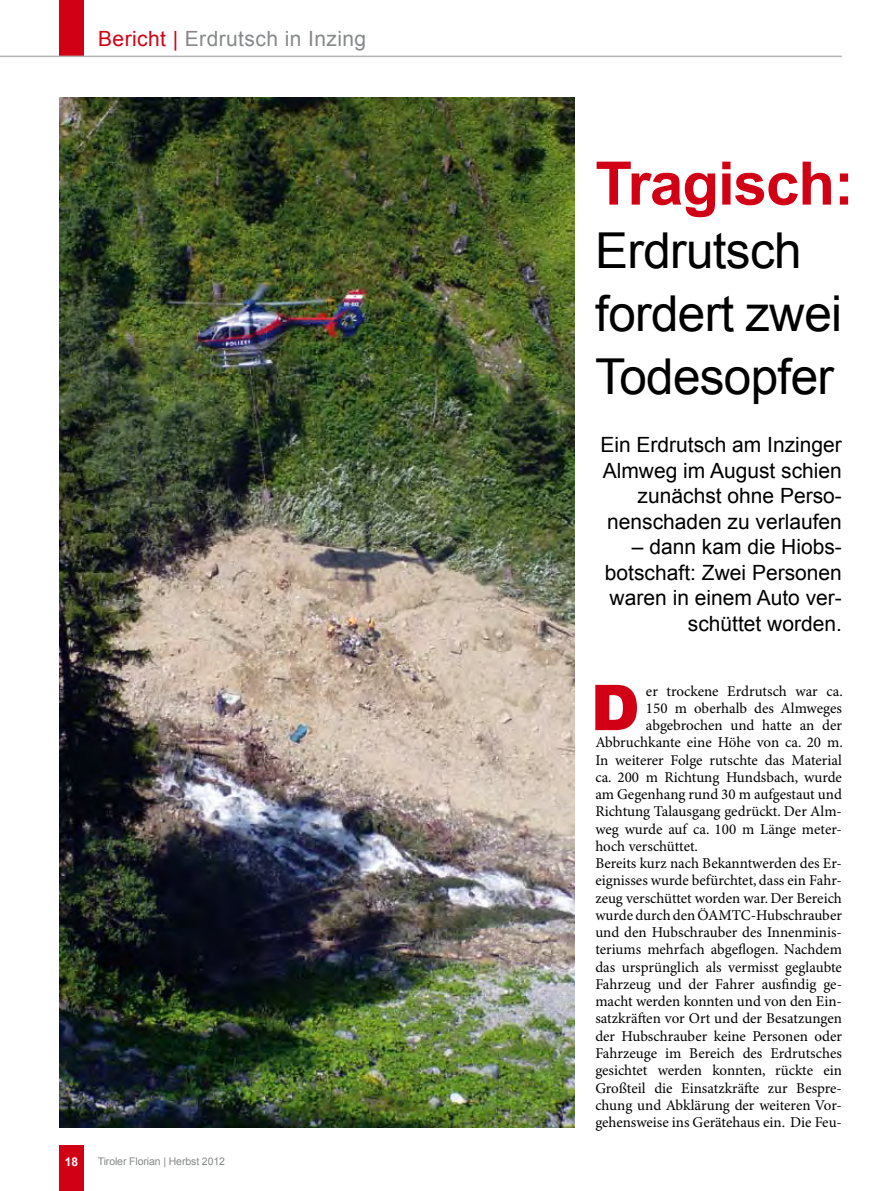
<style>
.page{position:relative;width:893px;height:1191px;background:#fff}
.page>*{position:absolute;margin:0;border:0;box-sizing:border-box;transform-origin:0 0}
.t1{font:900 63.15px "Arial";color:#d10014}
.t2{font:700 60px "Arial";letter-spacing:-.015em;color:#d10014}
.t3{font:49.5px/63px "Arial";letter-spacing:-.015em;color:#000}
.t4{font:21px/25.5px "Arial";color:#000;text-align:right}
.t5{font:21px "Arial";letter-spacing:.02em;color:#868889}
.t6{font:15px "Minion Pro";color:#000}
.t7{font:700 12px "Arial";color:#fff}
.t8{font:10.5px "Arial";letter-spacing:-.01em;color:#868889}
.s1{color:#d10014}
</style>
<div class="page">
<div style="left:60px;top:0;width:24px;height:56px;background:#d10014"></div>
<hr style="left:0;top:56px;width:842px;height:1px;background:#b1b3b4">
<div style="left:60px;top:1145px;width:24px;height:46px;background:#d10014"></div>
<img style="left:60px;top:98px;width:514px;height:1029px">
<p class="t5" style="left:98px;top:25px;width:270px"><span class="s1">Bericht |</span> Erdrutsch in Inzing</p>
<p class="t7" style="left:65px;top:1153px;width:15px">18</p>
<p class="t8" style="left:98px;top:1154px;width:129px">Tiroler Florian | Herbst 2012</p>
<p class="t2" style="left:595px;top:144px;width:260px">Tragisch:</p>
<p class="t3" style="left:595px;top:219px;width:248px">Erdrutsch fordert zwei<br>Todesopfer</p>
<p class="t4" style="left:600px;top:432px;width:243px">Ein Erdrutsch am Inzinger<br>Almweg im August schien zunächst ohne Perso&shy;nenschaden zu verlaufen</p>
<p class="t4" style="left:605px;top:534px;width:238px">– dann kam die Hiobs&shy;botschaft: Zwei Personen waren in einem Auto ver&shy;schüttet worden.</p>
<p class="t1" style="left:590px;top:661px;width:51px">D</p>
<p class="t6" style="left:646px;top:682px;width:198px">er trockene Erdrutsch war ca.</p>
<p class="t6" style="left:646px;top:699px;width:197px">150 m oberhalb des Almweges</p>
<p class="t6" style="left:646px;top:716px;width:197px">abgebrochen und hatte an der</p>
<p class="t6" style="left:595px;top:733px;width:249px">Abbruchkante eine Höhe von ca. 20 m.</p>
<p class="t6" style="left:595px;top:751px;width:248px">In weiterer Folge rutschte das Material</p>
<p class="t6" style="left:595px;top:768px;width:248px">ca. 200 m Richtung Hundsbach, wurde</p>
<p class="t6" style="left:595px;top:785px;width:248px">am Gegenhang rund 30 m aufgestaut und</p>
<p class="t6" style="left:595px;top:802px;width:248px">Richtung Talausgang gedrückt. Der Alm-</p>
<p class="t6" style="left:595px;top:820px;width:248px">weg wurde auf ca. 100 m Länge meter-</p>
<p class="t6" style="left:595px;top:837px;width:104px">hoch verschüttet.</p>
<p class="t6" style="left:595px;top:854px;width:248px">Bereits kurz nach Bekanntwerden des Er-</p>
<p class="t6" style="left:595px;top:871px;width:248px">eignisses wurde befürchtet, dass ein Fahr-</p>
<p class="t6" style="left:595px;top:889px;width:248px">zeug verschüttet worden war. Der Bereich</p>
<p class="t6" style="left:595px;top:906px;width:248px">wurde durch den ÖAMTC-Hubschrauber</p>
<p class="t6" style="left:595px;top:923px;width:248px">und den Hubschrauber des Innenminis-</p>
<p class="t6" style="left:595px;top:940px;width:248px">teriums mehrfach abgeflogen. Nachdem</p>
<p class="t6" style="left:595px;top:958px;width:248px">das ursprünglich als vermisst geglaubte</p>
<p class="t6" style="left:595px;top:975px;width:248px">Fahrzeug und der Fahrer ausfindig ge-</p>
<p class="t6" style="left:595px;top:992px;width:248px">macht werden konnten und von den Ein-</p>
<p class="t6" style="left:595px;top:1009px;width:248px">satzkräften vor Ort und der Besatzungen</p>
<p class="t6" style="left:595px;top:1027px;width:248px">der Hubschrauber keine Personen oder</p>
<p class="t6" style="left:595px;top:1044px;width:248px">Fahrzeuge im Bereich des Erdrutsches</p>
<p class="t6" style="left:595px;top:1061px;width:248px">gesichtet werden konnten, rückte ein</p>
<p class="t6" style="left:595px;top:1078px;width:248px">Großteil die Einsatzkräfte zur Bespre-</p>
<p class="t6" style="left:595px;top:1096px;width:248px">chung und Abklärung der weiteren Vor-</p>
<p class="t6" style="left:595px;top:1113px;width:248px">gehensweise ins Gerätehaus ein. Die Feu-</p>
</div>
